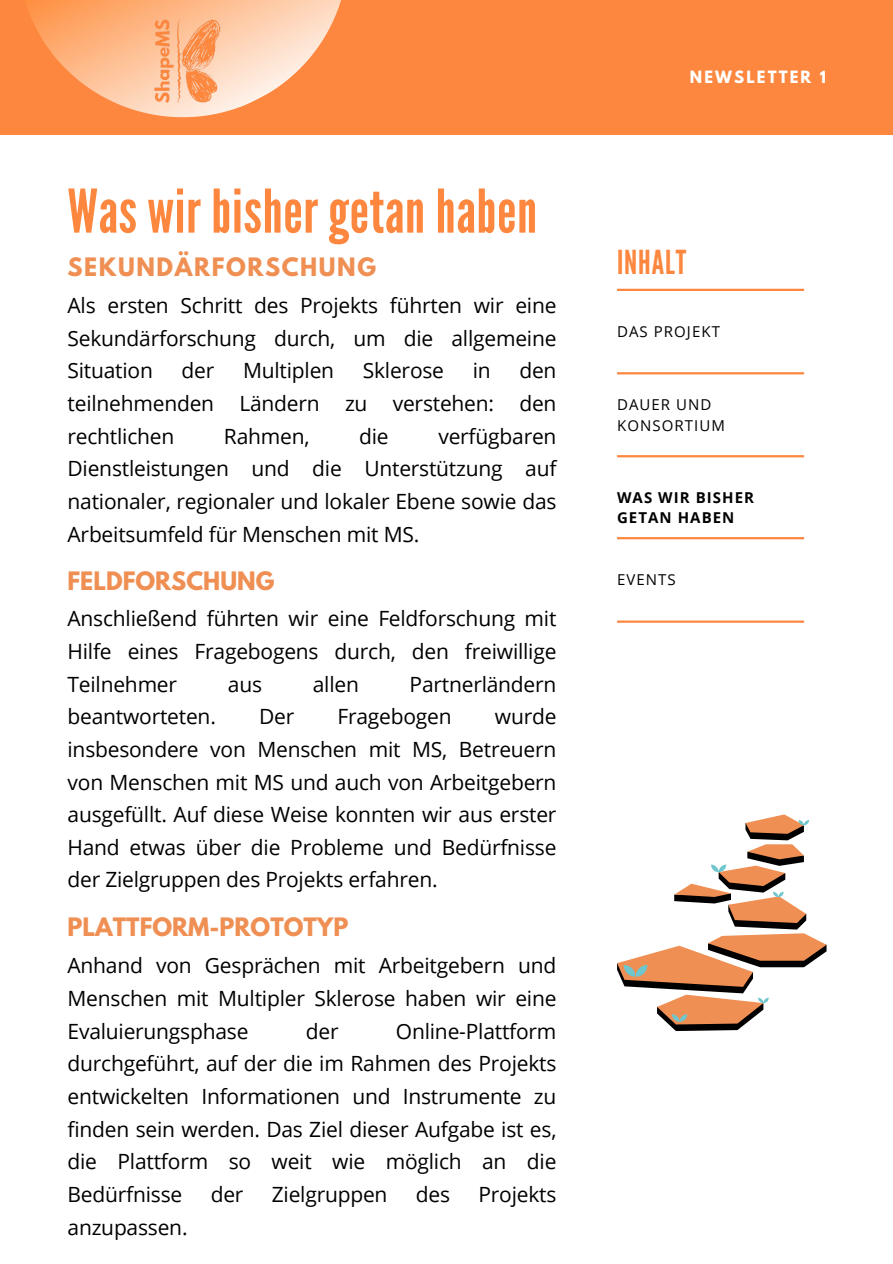
<style>
.page{position:relative;width:893px;height:1264px;background:#fff}
.page>*{position:absolute;margin:0;border:0;box-sizing:border-box;transform-origin:0 0}
.t1{font:60px "League Gothic";letter-spacing:.01em;color:#fd873e}
.t2{font:33px "League Gothic";letter-spacing:.03em;color:#fd873e}
.t3{font:700 22.5px "League Spartan";color:#ef8f53}
.t4{font:700 22.5px "League Spartan";letter-spacing:.07em;color:#ef8f53}
.t5{font:21px/32.7px "Open Sans";letter-spacing:-.01em;color:#000;text-align:justify}
.t6{font:15px/20.2px "Open Sans";letter-spacing:.07em;color:#000}
.t7{font:700 15px/20.2px "Open Sans";letter-spacing:.07em;color:#000}
.t8{font:700 15px "League Spartan";letter-spacing:.14em;color:#fff}
</style>
<div class="page">
<div style="left:0;top:0;width:892px;height:135px;background:#fd873e"></div>
<hr style="left:617px;top:289px;width:187px;height:2px;background:#fd873e">
<hr style="left:617px;top:455px;width:187px;height:2px;background:#fd873e">
<hr style="left:617px;top:620px;width:187px;height:2px;background:#fd873e">
<hr style="left:617px;top:372px;width:187px;height:2px;background:#fd873e">
<hr style="left:617px;top:537px;width:187px;height:2px;background:#fd873e">
<svg style="left:27px;top:0;width:314px;height:118px"></svg>
<img style="left:140px;top:17px;width:86px;height:87px">
<svg style="left:617px;top:814px;width:209px;height:217px"></svg>
<p class="t1" style="left:68px;top:176px;width:471px">Was wir bisher getan haben</p>
<p class="t4" style="left:68px;top:256px;width:310px">SEKUNDÄRFORSCHUNG</p>
<p class="t5" style="left:68px;top:288px;width:490px">Als ersten Schritt des Projekts führten wir eine Sekundärforschung durch, um die allgemeine Situation</p>
<p class="t5" style="left:68px;top:354px;width:490px;text-indent:452px">den teilnehmenden Ländern zu verstehen: den rechtlichen</p>
<p class="t5" style="left:182px;top:354px;width:34px">der</p>
<p class="t5" style="left:243px;top:354px;width:92px">Multiplen</p>
<p class="t5" style="left:363px;top:354px;width:83px">Sklerose</p>
<p class="t5" style="left:472px;top:354px;width:19px">in</p>
<p class="t5" style="left:68px;top:419px;width:490px;text-indent:371px">verfügbaren Dienstleistungen und die Unterstützung auf nationaler, regionaler und lokaler Ebene sowie das Arbeitsumfeld für Menschen mit MS.</p>
<p class="t3" style="left:68px;top:569px;width:208px">FELDFORSCHUNG</p>
<p class="t5" style="left:68px;top:601px;width:490px">Anschließend führten wir eine Feldforschung mit Hilfe eines Fragebogens durch, den freiwillige Teilnehmer</p>
<p class="t5" style="left:224px;top:419px;width:87px">Rahmen,</p>
<p class="t5" style="left:359px;top:419px;width:31px">die</p>
<p class="t5" style="left:228px;top:667px;width:36px">aus</p>
<p class="t5" style="left:313px;top:667px;width:48px">allen</p>
<p class="t5" style="left:409px;top:667px;width:148px">Partnerländern</p>
<p class="t5" style="left:68px;top:699px;width:490px;text-indent:427px">wurde insbesondere von Menschen mit MS, Betreuern von Menschen mit MS und auch von Arbeitgebern ausgefüllt. Auf diese Weise konnten wir aus erster Hand etwas über die Probleme und Bedürfnisse der Zielgruppen des Projekts erfahren.</p>
<p class="t3" style="left:68px;top:915px;width:282px">PLATTFORM-PROTOTYP</p>
<p class="t5" style="left:68px;top:948px;width:490px">Anhand von Gesprächen mit Arbeitgebern und Menschen mit Multipler Sklerose haben wir eine Evaluierungsphase</p>
<p class="t5" style="left:68px;top:699px;width:150px">beantworteten.</p>
<p class="t5" style="left:259px;top:699px;width:37px">Der</p>
<p class="t5" style="left:337px;top:699px;width:116px">Fragebogen</p>
<p class="t5" style="left:68px;top:1014px;width:490px;text-indent:328px">Online-Plattform durchgeführt, auf der die im Rahmen des Projekts entwickelten Informationen und Instrumente zu finden sein werden. Das Ziel dieser Aufgabe ist es, die Plattform so weit wie möglich an die Bedürfnisse</p>
<p class="t5" style="left:306px;top:1014px;width:34px">der</p>
<p class="t5" style="left:211px;top:1177px;width:34px">der</p>
<p class="t5" style="left:272px;top:1177px;width:117px">Zielgruppen</p>
<p class="t5" style="left:416px;top:1177px;width:36px">des</p>
<p class="t5" style="left:478px;top:1177px;width:79px">Projekts</p>
<p class="t5" style="left:68px;top:1209px;width:121px">anzupassen.</p>
<p class="t8" style="left:690px;top:70px;width:137px">NEWSLETTER 1</p>
<p class="t2" style="left:617px;top:243px;width:71px">INHALT</p>
<p class="t6" style="left:617px;top:321px;width:104px">DAS PROJEKT</p>
<p class="t6" style="left:617px;top:394px;width:109px">DAUER UND<br>KONSORTIUM</p>
<p class="t7" style="left:617px;top:487px;width:138px">WAS WIR BISHER<br>GETAN HABEN</p>
<p class="t6" style="left:617px;top:569px;width:60px">EVENTS</p>
</div>
